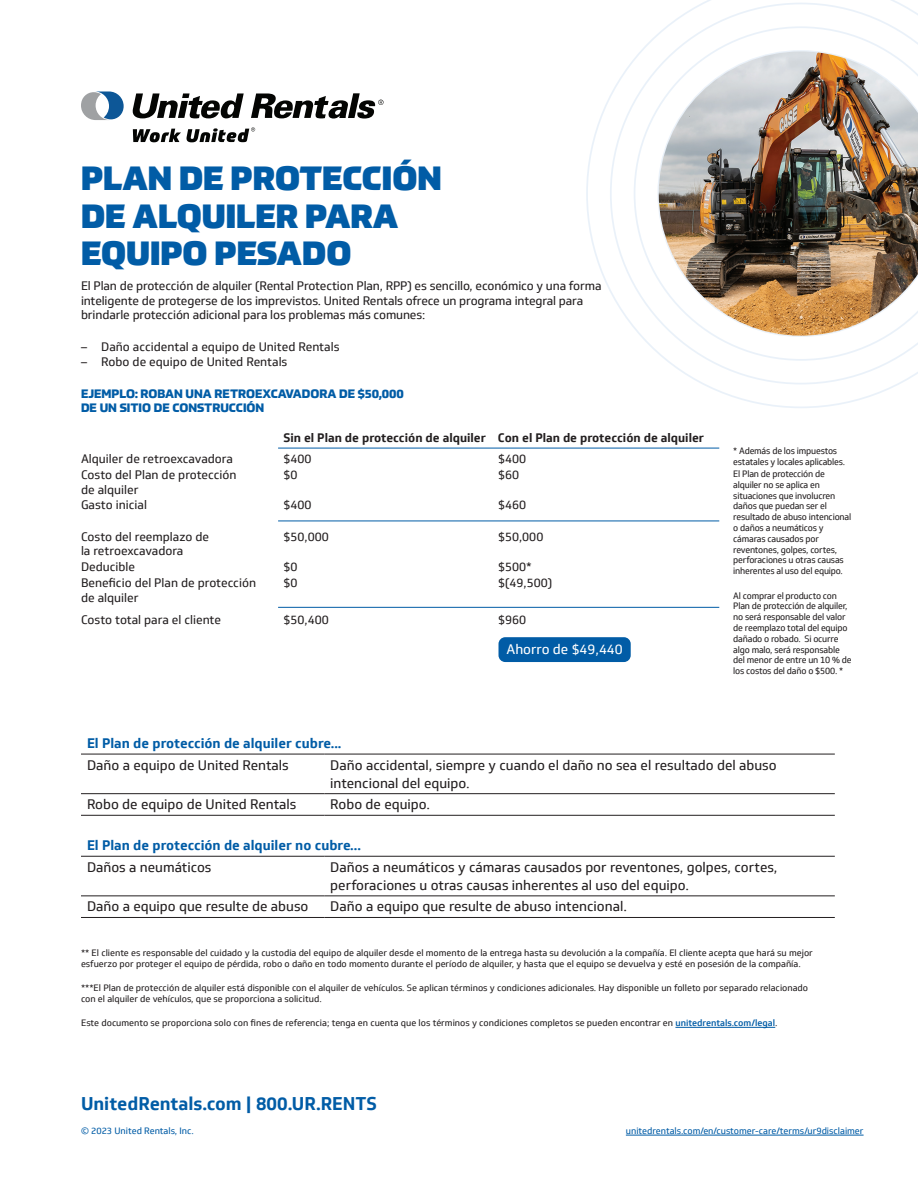
<style>
.page{position:relative;width:918px;height:1188px;background:#fff}
.page>*{position:absolute;margin:0;border:0;box-sizing:border-box;transform-origin:0 0}
.t1{font:900 33px/37.5px "Prometo";color:#015ca6}
.t2{font:700 18px "Soleto";color:#015ca6}
.t3{font:13.5px/18px "Soleto";color:#231f20}
.t4{font:700 13.5px "Soleto";color:#015ca6}
.t5{font:13.5px "Soleto";color:#fff}
.t6{font:12px/14.4px "Soleto";letter-spacing:-.01em;color:#231f20}
.t7{font:800 12px/14.4px "Prometo";color:#015ca6}
.t8{font:700 12px "Soleto";color:#231f20}
.t9{font:9px/10.8px "Soleto";letter-spacing:-.01em;color:#231f20}
.t10{font:9px "Soleto";color:#015ca6}
.s1{font-weight:500;color:#015ca6}
</style>
<div class="page">
<svg style="left:586px;top:0;width:313px;height:408px"></svg>
<svg style="left:610px;top:3px;width:308px;height:382px"></svg>
<svg style="left:634px;top:26px;width:284px;height:335px"></svg>
<img style="left:659px;top:51px;width:259px;height:285px">
<svg style="left:132px;top:93px;width:112px;height:25px"></svg>
<svg style="left:81px;top:91px;width:43px;height:29px"></svg>
<svg style="left:251px;top:93px;width:133px;height:26px"></svg>
<svg style="left:133px;top:129px;width:48px;height:13px"></svg>
<svg style="left:187px;top:127px;width:68px;height:15px"></svg>
<hr style="left:81px;top:815px;width:243px;height:1px;background:#231f20">
<hr style="left:324px;top:815px;width:511px;height:1px;background:#231f20">
<hr style="left:81px;top:856px;width:243px;height:1px;background:#231f20">
<hr style="left:324px;top:856px;width:511px;height:1px;background:#231f20">
<hr style="left:81px;top:754px;width:243px;height:1px;background:#231f20">
<hr style="left:324px;top:754px;width:511px;height:1px;background:#231f20">
<hr style="left:81px;top:793px;width:243px;height:1px;background:#231f20">
<hr style="left:324px;top:793px;width:511px;height:1px;background:#231f20">
<hr style="left:81px;top:896px;width:243px;height:1px;background:#231f20">
<hr style="left:324px;top:896px;width:511px;height:1px;background:#231f20">
<hr style="left:81px;top:917px;width:243px;height:1px;background:#231f20">
<hr style="left:324px;top:917px;width:511px;height:1px;background:#231f20">
<hr style="left:278px;top:448px;width:441px;height:1px;background:#015ca6">
<hr style="left:278px;top:521px;width:441px;height:1px;background:#015ca6">
<hr style="left:278px;top:607px;width:441px;height:1px;background:#015ca6">
<div style="left:499px;top:637px;width:132px;height:25px;background:#015ca6;border-radius:7px"></div>
<hr style="left:675px;top:1027px;width:100px;height:1px;background:#015ca6">
<hr style="left:626px;top:1135px;width:238px;height:1px;background:#015ca6">
<h1 class="t1" style="left:81px;top:160px;width:362px">PLAN DE PROTECCIÓN<br>DE ALQUILER PARA<br>EQUIPO PESADO</h1>
<p class="t6" style="left:81px;top:279px;width:522px">El Plan de protección de alquiler (Rental Protection Plan, RPP) es sencillo, económico y una forma inteligente de protegerse de los imprevistos. United Rentals ofrece un programa integral para brindarle protección adicional para los problemas más comunes:</p>
<h3 class="t6" style="left:81px;top:339px;width:260px">– Daño accidental a equipo de United Rentals</h3>
<h3 class="t6" style="left:81px;top:355px;width:208px">– Robo de equipo de United Rentals</h3>
<h3 class="t7" style="left:81px;top:386px;width:325px">EJEMPLO: ROBAN UNA RETROEXCAVADORA DE $50,000<br>DE UN SITIO DE CONSTRUCCIÓN</h3>
<h3 class="t8" style="left:284px;top:430px;width:422px">Sin el Plan de protección de alquiler Con el Plan de protección de alquiler</h3>
<h3 class="t6" style="left:81px;top:452px;width:153px">Alquiler de retroexcavadora</h3>
<h3 class="t6" style="left:284px;top:452px;width:30px">$400</h3>
<h3 class="t6" style="left:498px;top:452px;width:30px">$400</h3>
<h3 class="t6" style="left:81px;top:468px;width:157px">Costo del Plan de protección</h3>
<h3 class="t6" style="left:284px;top:468px;width:16px">$0</h3>
<h3 class="t6" style="left:498px;top:468px;width:23px">$60</h3>
<h3 class="t6" style="left:81px;top:482px;width:67px;line-height:15.8px">de alquiler<br>Gasto inicial</h3>
<h3 class="t6" style="left:284px;top:498px;width:30px">$400</h3>
<h3 class="t6" style="left:498px;top:498px;width:30px">$460</h3>
<h3 class="t6" style="left:81px;top:530px;width:130px">Costo del reemplazo de</h3>
<h3 class="t6" style="left:284px;top:530px;width:47px">$50,000</h3>
<h3 class="t6" style="left:498px;top:530px;width:47px">$50,000</h3>
<h3 class="t6" style="left:81px;top:543px;width:104px;line-height:15.8px">la retroexcavadora<br>Deducible</h3>
<h3 class="t6" style="left:284px;top:560px;width:16px">$0</h3>
<h3 class="t6" style="left:498px;top:560px;width:35px">$500*</h3>
<h3 class="t6" style="left:81px;top:575px;width:177px">Beneficio del Plan de protección</h3>
<h3 class="t6" style="left:284px;top:575px;width:16px">$0</h3>
<h3 class="t6" style="left:498px;top:575px;width:56px">$(49,500)</h3>
<h3 class="t6" style="left:81px;top:588px;width:142px;line-height:21.1px">de alquiler<br>Costo total para el cliente</h3>
<h3 class="t6" style="left:284px;top:612px;width:47px">$50,400</h3>
<h3 class="t6" style="left:498px;top:612px;width:30px">$960</h3>
<h3 class="t5" style="left:506px;top:641px;width:118px">Ahorro de $49,440</h3>
<p class="t9" style="left:733px;top:446px;width:113px">* Además de los impuestos estatales y locales aplicables.</p>
<p class="t9" style="left:733px;top:469px;width:119px">El Plan de protección de alquiler no se aplica en situaciones que involucren daños que puedan ser el resultado de abuso intencional o daños a neumáticos y cámaras causados por reventones, golpes, cortes, perforaciones u otras causas inherentes al uso del equipo.</p>
<p class="t9" style="left:733px;top:590px;width:120px">Al comprar el producto con<br>Plan de protección de alquiler, no será responsable del valor de reemplazo total del equipo dañado o robado. Si ocurre algo malo, será responsable del menor de entre un 10 % de los costos del daño o $500. *</p>
<h3 class="t4" style="left:87px;top:735px;width:256px">El Plan de protección de alquiler cubre...</h3>
<h3 class="t3" style="left:87px;top:756px;width:203px">Daño a equipo de United Rentals</h3>
<h3 class="t3" style="left:330px;top:756px;width:448px">Daño accidental, siempre y cuando el daño no sea el resultado del abuso intencional del equipo.</h3>
<h3 class="t3" style="left:87px;top:796px;width:211px">Robo de equipo de United Rentals</h3>
<h3 class="t3" style="left:330px;top:796px;width:101px">Robo de equipo.</h3>
<h3 class="t4" style="left:87px;top:837px;width:276px">El Plan de protección de alquiler no cubre...</h3>
<h3 class="t3" style="left:87px;top:858px;width:126px">Daños a neumáticos</h3>
<h3 class="t3" style="left:330px;top:858px;width:449px">Daños a neumáticos y cámaras causados por reventones, golpes, cortes, perforaciones u otras causas inherentes al uso del equipo.</h3>
<h3 class="t3" style="left:87px;top:898px;width:223px">Daño a equipo que resulte de abuso</h3>
<h3 class="t3" style="left:330px;top:898px;width:298px">Daño a equipo que resulte de abuso intencional.</h3>
<p class="t9" style="left:81px;top:948px;width:733px">** El cliente es responsable del cuidado y la custodia del equipo de alquiler desde el momento de la entrega hasta su devolución a la compañía. El cliente acepta que hará su mejor esfuerzo por proteger el equipo de pérdida, robo o daño en todo momento durante el período de alquiler, y hasta que el equipo se devuelva y esté en posesión de la compañía.</p>
<p class="t9" style="left:81px;top:983px;width:729px">***El Plan de protección de alquiler está disponible con el alquiler de vehículos. Se aplican términos y condiciones adicionales. Hay disponible un folleto por separado relacionado con el alquiler de vehículos, que se proporciona a solicitud.</p>
<p class="t9" style="left:81px;top:1018px;width:698px">Este documento se proporciona solo con fines de referencia; tenga en cuenta que los términos y condiciones completos se pueden encontrar en <span class="s1">unitedrentals.com/legal</span>.</p>
<h2 class="t2" style="left:81px;top:1092px;width:298px">UnitedRentals.com | 800.UR.RENTS</h2>
<p class="t10" style="left:81px;top:1125px;width:114px">© 2023 United Rentals, Inc.</p>
<p class="t10" style="left:626px;top:1125px;width:239px">unitedrentals.com/en/customer-care/terms/ur9disclaimer</p>
</div>
